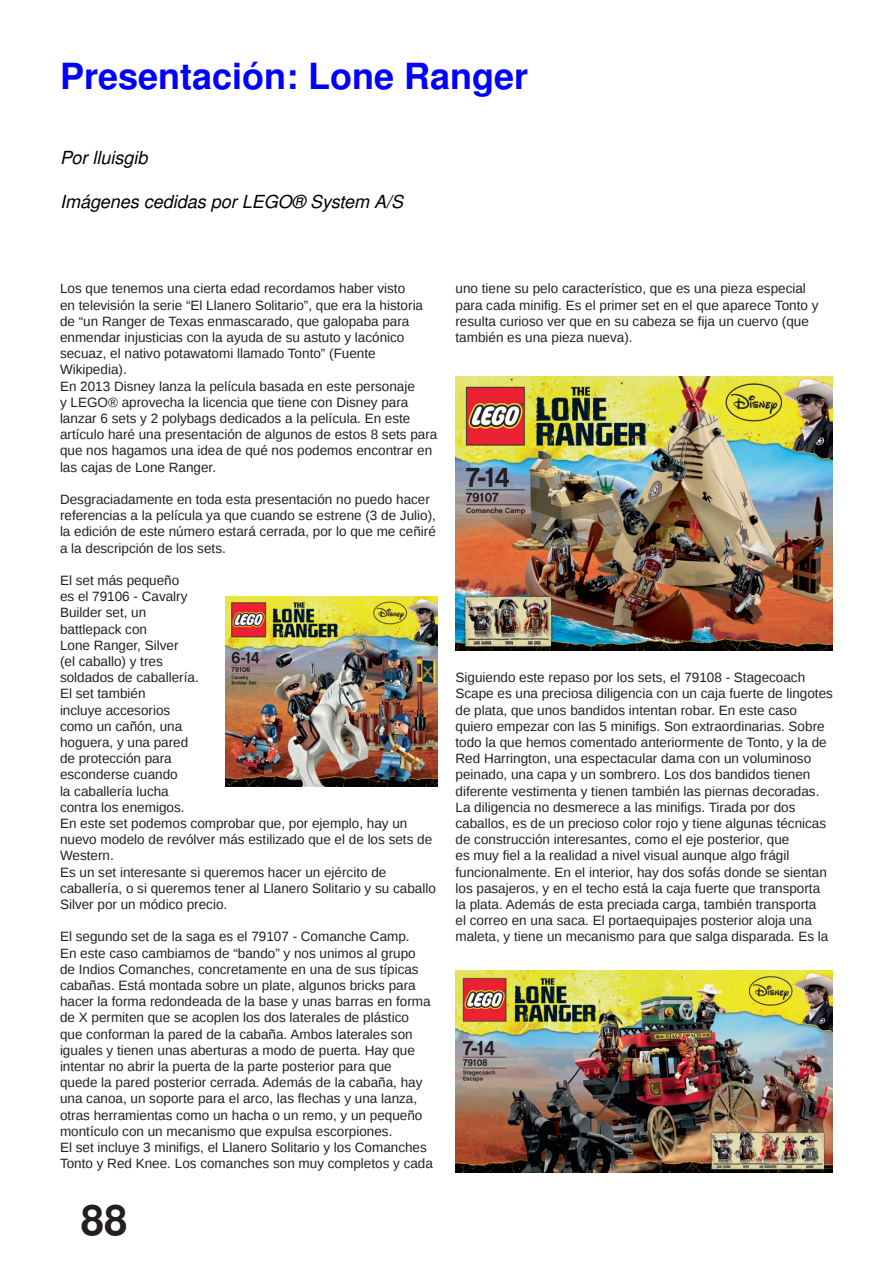
<style>
.page{position:relative;width:893px;height:1263px;background:#fff}
.page>*{position:absolute;margin:0;border:0;box-sizing:border-box;transform-origin:0 0}
.t1{font:700 42px "Free Sans";color:#231f20}
.t2{font:700 36px "Free Sans";color:#00f}
.t3{font:italic 18px "Free Sans";color:#000}
.t4{font:13.5px/16.2px "Liberation Sans";color:#231f20}
</style>
<div class="page">
<img style="left:225px;top:597px;width:212px;height:190px">
<img style="left:455px;top:376px;width:378px;height:275px">
<img style="left:455px;top:970px;width:378px;height:203px">
<h2 class="t2" style="left:60px;top:60px;width:470px">Presentación: Lone Ranger</h2>
<h3 class="t3" style="left:60px;top:150px;width:89px">Por lluisgib</h3>
<h3 class="t3" style="left:60px;top:193px;width:345px">Imágenes cedidas por LEGO® System A/S</h3>
<p class="t4" style="left:60px;top:281px;width:379px">Los que tenemos una cierta edad recordamos haber visto<br>en televisión la serie “El Llanero Solitario”, que era la historia de “un Ranger de Texas enmascarado, que galopaba para enmendar injusticias con la ayuda de su astuto y lacónico secuaz, el nativo potawatomi llamado Tonto” (Fuente Wikipedia).<br>En 2013 Disney lanza la película basada en este personaje<br>y LEGO® aprovecha la licencia que tiene con Disney para lanzar 6 sets y 2 polybags dedicados a la película. En este artículo haré una presentación de algunos de estos 8 sets para que nos hagamos una idea de qué nos podemos encontrar en las cajas de Lone Ranger.</p>
<p class="t4" style="left:60px;top:491px;width:377px">Desgraciadamente en toda esta presentación no puedo hacer referencias a la película ya que cuando se estrene (3 de Julio), la edición de este número estará cerrada, por lo que me ceñiré a la descripción de los sets.</p>
<p class="t4" style="left:60px;top:572px;width:377px">El set más pequeño<br>es el 79106 - Cavalry<br>Builder set, un<br>battlepack con<br>Lone Ranger, Silver<br>(el caballo) y tres<br>soldados de caballería.<br>El set también<br>incluye accesorios<br>como un cañón, una<br>hoguera, y una pared<br>de protección para<br>esconderse cuando<br>la caballería lucha<br>contra los enemigos.<br>En este set podemos comprobar que, por ejemplo, hay un nuevo modelo de revólver más estilizado que el de los sets de<br>Western.<br>Es un set interesante si queremos hacer un ejército de caballería, o si queremos tener al Llanero Solitario y su caballo<br>Silver por un módico precio.</p>
<p class="t4" style="left:60px;top:929px;width:374px">El segundo set de la saga es el 79107 - Comanche Camp.<br>En este caso cambiamos de “bando” y nos unimos al grupo de Indios Comanches, concretamente en una de sus típicas cabañas. Está montada sobre un plate, algunos bricks para hacer la forma redondeada de la base y unas barras en forma de X permiten que se acoplen los dos laterales de plástico que conforman la pared de la cabaña. Ambos laterales son iguales y tienen unas aberturas a modo de puerta. Hay que intentar no abrir la puerta de la parte posterior para que<br>quede la pared posterior cerrada. Además de la cabaña, hay una canoa, un soporte para el arco, las flechas y una lanza, otras herramientas como un hacha o un remo, y un pequeño montículo con un mecanismo que expulsa escorpiones.<br>El set incluye 3 minifigs, el Llanero Solitario y los Comanches Tonto y Red Knee. Los comanches son muy completos y cada</p>
<h1 class="t1" style="left:81px;top:1201px;width:48px">88</h1>
<p class="t4" style="left:455px;top:281px;width:364px">uno tiene su pelo característico, que es una pieza especial para cada minifig. Es el primer set en el que aparece Tonto y resulta curioso ver que en su cabeza se fija un cuervo (que también es una pieza nueva).</p>
<p class="t4" style="left:455px;top:669px;width:379px">Siguiendo este repaso por los sets, el 79108 - Stagecoach Scape es una preciosa diligencia con un caja fuerte de lingotes de plata, que unos bandidos intentan robar. En este caso quiero empezar con las 5 minifigs. Son extraordinarias. Sobre todo la que hemos comentado anteriormente de Tonto, y la de Red Harrington, una espectacular dama con un voluminoso peinado, una capa y un sombrero. Los dos bandidos tienen diferente vestimenta y tienen también las piernas decoradas.<br>La diligencia no desmerece a las minifigs. Tirada por dos caballos, es de un precioso color rojo y tiene algunas técnicas de construcción interesantes, como el eje posterior, que<br>es muy fiel a la realidad a nivel visual aunque algo frágil funcionalmente. En el interior, hay dos sofás donde se sientan los pasajeros, y en el techo está la caja fuerte que transporta la plata. Además de esta preciada carga, también transporta<br>el correo en una saca. El portaequipajes posterior aloja una maleta, y tiene un mecanismo para que salga disparada. Es la</p>
</div>
